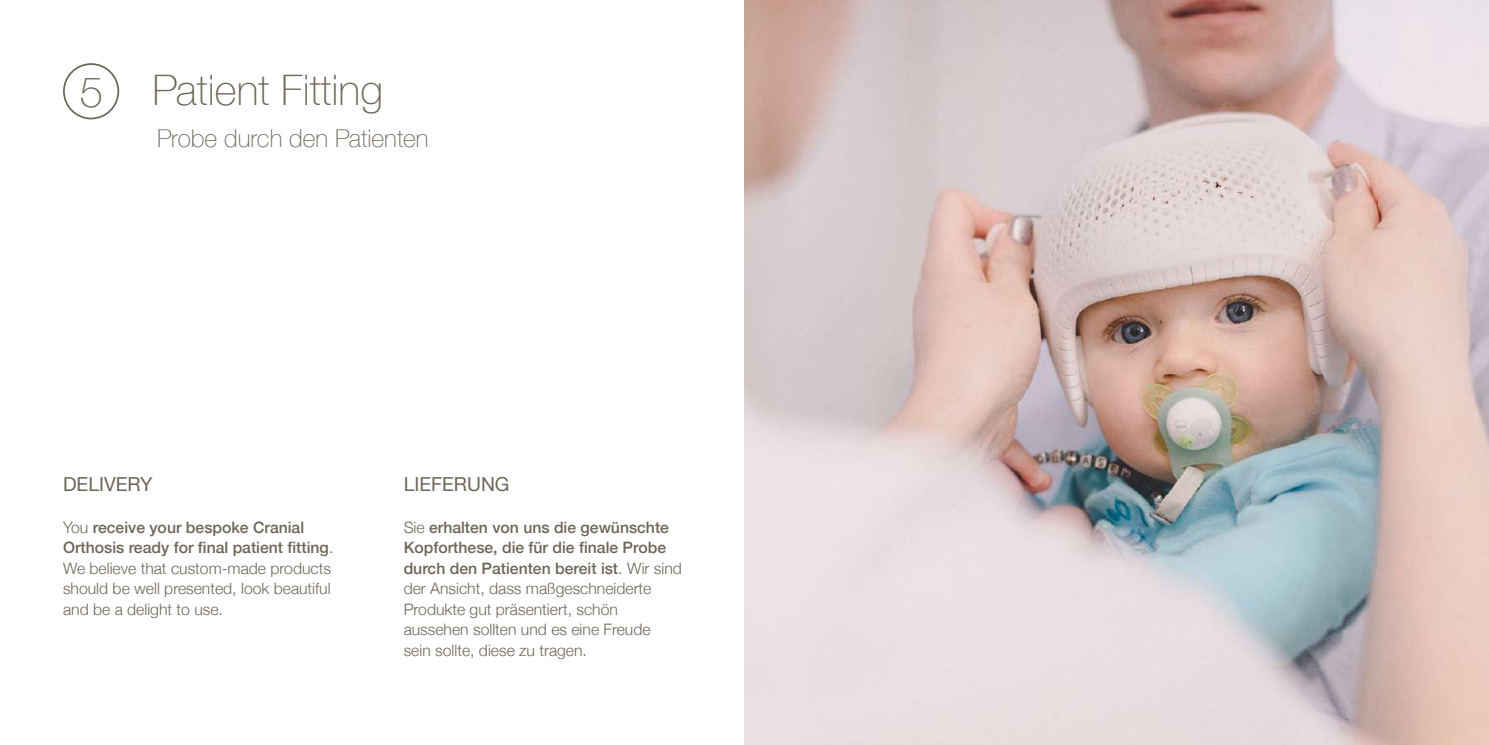
<style>
.page{position:relative;width:1489px;height:745px;background:#fff}
.page>*{position:absolute;margin:0;border:0;box-sizing:border-box;transform-origin:0 0}
.t1{font:100 42px "Helvetica Neue";color:#6d6659}
.t2{font:100 24.5px "Helvetica Neue";color:#6d6659}
.t3{font:19.25px "Helvetica Neue";color:#6d6659}
.t4{font:300 15.75px/20.5px "Helvetica Neue";color:#6d6659}
.s1{font-weight:500}
</style>
<div class="page">
<div style="left:63px;top:63px;width:56px;height:56px;border:2px solid #6d6659;border-radius:50%"></div>
<img style="left:744px;top:0;width:744px;height:744px">
<h1 class="t1" style="left:80px;top:60px;width:25px">5</h1>
<h1 class="t1" style="left:152px;top:58px;width:232px">Patient Fitting</h1>
<h2 class="t2" style="left:157px;top:119px;width:273px">Probe durch den Patienten</h2>
<p class="t3" style="left:63px;top:470px;width:91px">DELIVERY</p>
<p class="t4" style="left:63px;top:515px;width:272px">You <span class="s1">receive your bespoke Cranial Orthosis ready for final patient fitting</span>.<br>We believe that custom-made products should be well presented, look beautiful and be a delight to use.</p>
<p class="t3" style="left:403px;top:470px;width:107px">LIEFERUNG</p>
<p class="t4" style="left:403px;top:515px;width:280px">Sie <span class="s1">erhalten von uns die gewünschte Kopforthese, die für die finale Probe durch den Patienten bereit ist</span>. Wir sind der Ansicht, dass maßgeschneiderte Produkte gut präsentiert, schön aussehen sollten und es eine Freude<br>sein sollte, diese zu tragen.</p>
</div>
